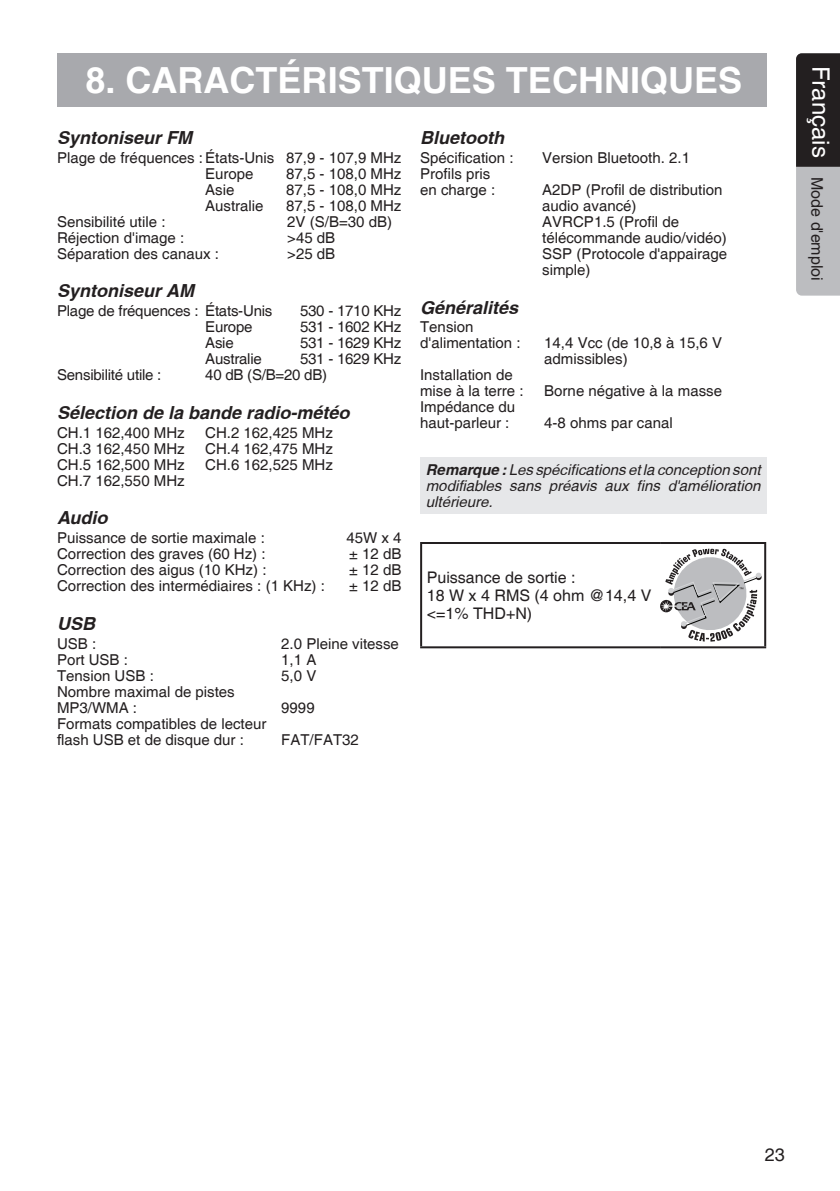
<style>
.page{position:relative;width:840px;height:1191px;background:#fff}
.page>*{position:absolute;margin:0;border:0;box-sizing:border-box;transform-origin:0 0}
.t1{font:700 36px "Helvetica";color:#fff}
.t2{font:italic 700 18px "Helvetica";color:#231f20}
.t3{font:18px "Helvetica";color:#231f20}
.t4{font:16px/17.6px "Helvetica";color:#231f20}
.t5{font:15px/16px "Helvetica";color:#231f20}
.t6{font:italic 15px/16px "Helvetica";color:#231f20;text-align:justify}
.s1{font-family:"Arial"}
.s2{font-weight:700}
.s3{font-size:24px;color:#fff}
</style>
<div class="page">
<svg style="left:796px;top:53px;width:43px;height:243px"></svg>
<div style="left:420px;top:457px;width:345px;height:57px;background:#e6e7e9"></div>
<hr style="left:420px;top:542px;width:239px;height:2px;background:#231f20">
<hr style="left:420px;top:544px;width:2px;height:102px;background:#231f20">
<hr style="left:659px;top:542px;width:106px;height:2px;background:#231f20">
<hr style="left:763px;top:544px;width:2px;height:102px;background:#231f20">
<hr style="left:420px;top:646px;width:239px;height:2px;background:#231f20">
<hr style="left:659px;top:646px;width:106px;height:2px;background:#231f20">
<svg style="left:660px;top:548px;width:101px;height:93px"></svg>
<div style="left:57px;top:53px;width:708px;height:54px;background:#a8a9ad"></div>
<h1 class="t1" style="left:85px;top:59px;width:658px">8. CARACTÉRISTIQUES TECHNIQUES</h1>
<p class="t2" style="left:57px;top:127px;width:137px">Syntoniseur FM</p>
<p class="t5" style="left:57px;top:150px;width:345px;text-align:center">Plage de fréquences :États-Unis 87,9 - 107,9 MHz<br>Europe</p>
<p class="t5" style="left:286px;top:166px;width:117px">87,5 - 108,0 MHz</p>
<p class="t5" style="left:205px;top:182px;width:31px">Asie</p>
<p class="t5" style="left:286px;top:182px;width:117px">87,5 - 108,0 MHz</p>
<p class="t5" style="left:205px;top:198px;width:60px">Australie</p>
<p class="t5" style="left:286px;top:198px;width:117px">87,5 - 108,0 MHz</p>
<p class="t5" style="left:57px;top:214px;width:110px">Sensibilité utile :</p>
<p class="t5" style="left:287px;top:214px;width:106px">2V (S/B=30 dB)</p>
<p class="t5" style="left:57px;top:230px;width:129px">Réjection d'image :</p>
<p class="t5" style="left:287px;top:230px;width:49px">&gt;45 dB</p>
<p class="t5" style="left:57px;top:246px;width:163px">Séparation des canaux :</p>
<p class="t5" style="left:287px;top:246px;width:49px">&gt;25 dB</p>
<p class="t2" style="left:57px;top:280px;width:139px">Syntoniseur AM</p>
<p class="t5" style="left:57px;top:304px;width:217px">Plage de fréquences : États-Unis</p>
<p class="t5" style="left:300px;top:304px;width:103px">530 - 1710 KHz</p>
<p class="t5" style="left:205px;top:320px;width:49px">Europe</p>
<p class="t5" style="left:300px;top:320px;width:103px">531 - 1602 KHz</p>
<p class="t5" style="left:205px;top:336px;width:30px">Asie</p>
<p class="t5" style="left:300px;top:336px;width:103px">531 - 1629 KHz</p>
<p class="t5" style="left:205px;top:352px;width:58px">Australie</p>
<p class="t5" style="left:300px;top:352px;width:103px">531 - 1629 KHz</p>
<p class="t5" style="left:57px;top:368px;width:106px">Sensibilité utile :</p>
<p class="t5" style="left:205px;top:368px;width:123px">40 dB (S/B=20 dB)</p>
<p class="t2" style="left:57px;top:402px;width:294px">Sélection de la bande radio-météo</p>
<p class="t5" style="left:57px;top:425px;width:129px">CH.1 162,400 MHz</p>
<p class="t5" style="left:205px;top:425px;width:129px">CH.2 162,425 MHz</p>
<p class="t5" style="left:57px;top:441px;width:129px">CH.3 162,450 MHz</p>
<p class="t5" style="left:205px;top:441px;width:129px">CH.4 162,475 MHz</p>
<p class="t5" style="left:57px;top:457px;width:129px">CH.5 162,500 MHz</p>
<p class="t5" style="left:205px;top:457px;width:129px">CH.6 162,525 MHz</p>
<p class="t5" style="left:57px;top:473px;width:129px">CH.7 162,550 MHz</p>
<p class="t2" style="left:57px;top:507px;width:52px">Audio</p>
<p class="t5" style="left:57px;top:530px;width:209px">Puissance de sortie maximale :</p>
<p class="t5" style="left:346px;top:530px;width:57px">45W x 4</p>
<p class="t5" style="left:57px;top:546px;width:210px">Correction des graves (60 Hz) :</p>
<p class="t5" style="left:349px;top:546px;width:54px">± 12 dB</p>
<p class="t5" style="left:57px;top:562px;width:211px">Correction des aigus (10 KHz) :</p>
<p class="t5" style="left:349px;top:562px;width:54px">± 12 dB</p>
<p class="t5" style="left:57px;top:578px;width:269px">Correction des intermédiaires : (1 KHz) :</p>
<p class="t5" style="left:349px;top:578px;width:54px">± 12 dB</p>
<p class="t2" style="left:57px;top:612px;width:39px">USB</p>
<p class="t5" style="left:57px;top:636px;width:41px">USB :</p>
<p class="t5" style="left:281px;top:636px;width:119px">2.0 Pleine vitesse</p>
<p class="t5" style="left:57px;top:652px;width:72px">Port USB :</p>
<p class="t5" style="left:281px;top:652px;width:37px">1,1 A</p>
<p class="t5" style="left:57px;top:668px;width:98px">Tension USB :</p>
<p class="t5" style="left:281px;top:668px;width:37px">5,0 V</p>
<p class="t5" style="left:57px;top:684px;width:179px">Nombre maximal de pistes<br>MP3/WMA :</p>
<p class="t5" style="left:281px;top:700px;width:35px">9999</p>
<p class="t5" style="left:57px;top:716px;width:211px">Formats compatibles de lecteur <span class="s1">f</span>lash USB et de disque dur :</p>
<p class="t5" style="left:281px;top:732px;width:79px">FAT/FAT32</p>
<p class="t2" style="left:420px;top:127px;width:85px">Bluetooth</p>
<p class="t5" style="left:420px;top:150px;width:95px">Spécification :</p>
<p class="t5" style="left:542px;top:150px;width:149px">Version Bluetooth. 2.1</p>
<p class="t5" style="left:420px;top:166px;width:77px">Profils pris en charge :</p>
<p class="t5" style="left:542px;top:182px;width:186px">A2DP (Profil de distribution audio avancé)<br>AVRCP1.5 (Profil de télécommande audio/vidéo)<br>SSP (Protocole d'appairage simple)</p>
<p class="t2" style="left:420px;top:296px;width:100px">Généralités</p>
<p class="t5" style="left:420px;top:320px;width:102px">Tension d'alimentation :</p>
<p class="t5" style="left:544px;top:336px;width:179px">14,4 Vcc (de 10,8 à 15,6 V admissibles)</p>
<p class="t5" style="left:420px;top:368px;width:105px">Installation de mise à la terre :</p>
<p class="t5" style="left:544px;top:384px;width:179px">Borne négative à la masse</p>
<p class="t5" style="left:420px;top:400px;width:97px">Impédance du haut-parleur :</p>
<p class="t5" style="left:544px;top:416px;width:130px">4-8 ohms par canal</p>
<p class="t6" style="left:425px;top:462px;width:336px"><span class="s2">Remarque :</span> Les spécifications et la conception sont modifiables sans préavis aux fins d'amélioration ultérieure.</p>
<p class="t4" style="left:426px;top:569px;width:226px">Puissance de sortie :<br>18 W x 4 RMS (4 ohm @14,4 V &lt;=1% THD+N)</p>
<p class="t4" style="left:825px;top:66px;width:216px;rotate:90deg"><span class="s3">Français</span> Mode d'emploi</p>
<p class="t3" style="left:764px;top:1144px;width:22px">23</p>
</div>
